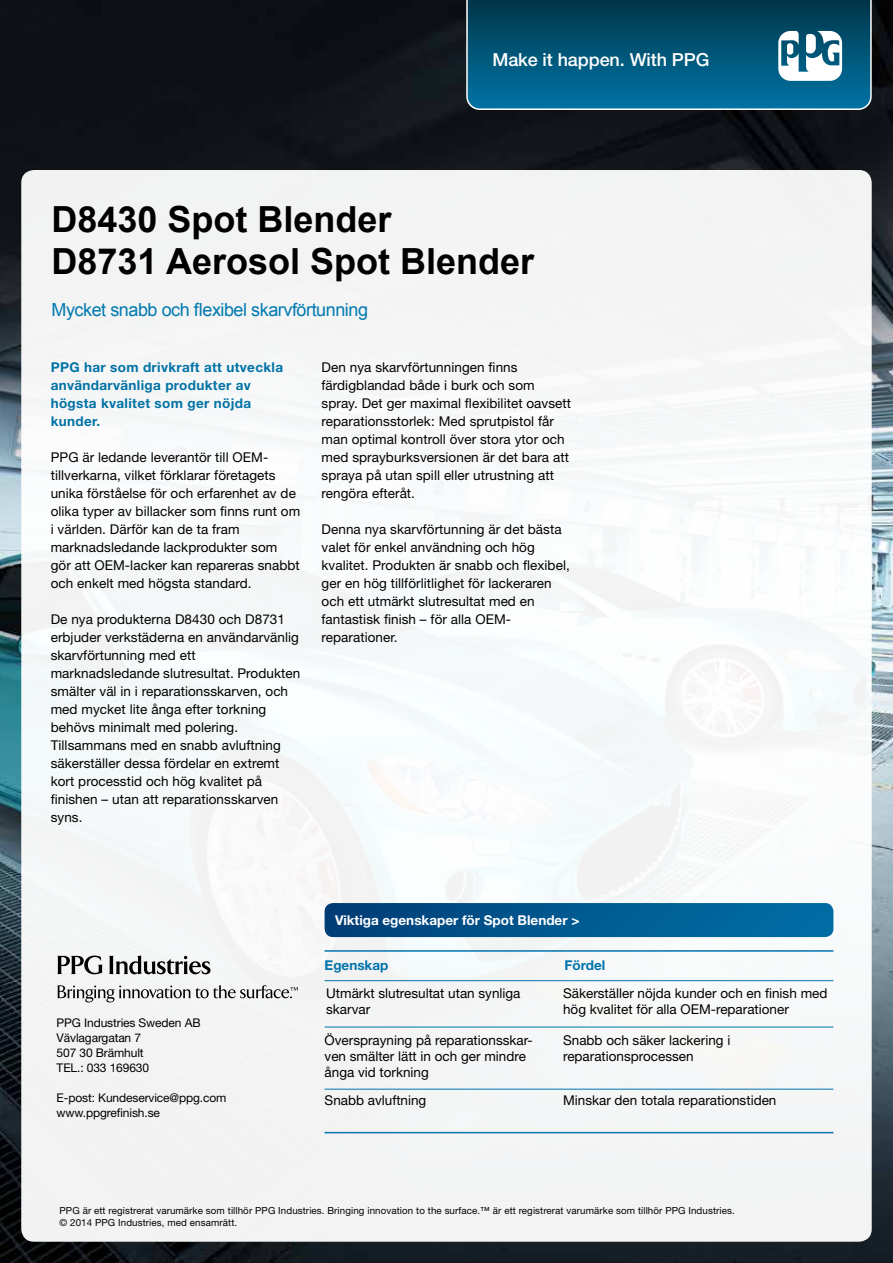
<style>
.page{position:relative;width:893px;height:1263px;background:#fff}
.page>*{position:absolute;margin:0;border:0;box-sizing:border-box;transform-origin:0 0}
.t1{font:700 36px/42px "Arial";color:#000}
.t2{font:18px "Arial";letter-spacing:-.025em;color:#0079af}
.t3{font:500 18px "Helvetica Neue";letter-spacing:-.005em;color:#fff}
.t4{font:13.5px/18px "Helvetica Neue";letter-spacing:.005em;color:#000}
.t5{font:700 13.5px/18px "Helvetica Neue";letter-spacing:.025em;color:#0072a5}
.t6{font:700 13.5px "Helvetica Neue";color:#fff}
.t7{font:700 13.5px "Helvetica Neue";color:#0073ab}
.t8{font:12px/15px "Helvetica Neue";letter-spacing:-.01em;color:#000}
.t9{font:9.75px/12px "Helvetica Neue";letter-spacing:.01em;color:#000}
</style>
<div class="page">
<img style="left:0;top:0;width:893px;height:1263px">
<div style="left:21px;top:170px;width:851px;height:1072px;background:#f4f6f7;border-radius:13px"></div>
<svg style="left:57px;top:955px;width:46px;height:19px"></svg>
<svg style="left:109px;top:955px;width:102px;height:19px"></svg>
<svg style="left:57px;top:985px;width:241px;height:17px"></svg>
<svg style="left:325px;top:903px;width:508px;height:34px;background:#015890"></svg>
<hr style="left:325px;top:950px;width:508px;height:2px;background:#0073ab">
<hr style="left:325px;top:1089px;width:508px;height:1px;background:#0073ab">
<hr style="left:325px;top:1027px;width:508px;height:1px;background:#0073ab">
<hr style="left:325px;top:980px;width:508px;height:1px;background:#0073ab">
<hr style="left:325px;top:1132px;width:508px;height:1px;background:#0073ab">
<svg style="left:466px;top:0;width:406px;height:110px;background:#105f7f"></svg>
<h2 class="t3" style="left:492px;top:49px;width:218px">Make it happen. With PPG</h2>
<h1 class="t1" style="left:51px;top:200px;width:484px">D8430 Spot Blender<br>D8731 Aerosol Spot Blender</h1>
<h2 class="t2" style="left:51px;top:298px;width:318px">Mycket snabb och flexibel skarvförtunning</h2>
<p class="t5" style="left:51px;top:358px;width:234px">PPG har som drivkraft att utveckla användarvänliga produkter av högsta kvalitet som ger nöjda kunder.</p>
<p class="t4" style="left:51px;top:448px;width:251px">PPG är ledande leverantör till OEM&shy;tillverkarna, vilket förklarar företagets unika förståelse för och erfarenhet av de olika typer av billacker som finns runt om i världen. Därför kan de ta fram marknadsledande lackprodukter som gör att OEM-lacker kan repareras snabbt och enkelt med högsta standard.</p>
<p class="t4" style="left:51px;top:610px;width:251px">De nya produkterna D8430 och D8731 erbjuder verkstäderna en användarvänlig skarvförtunning med ett marknadsledande slutresultat. Produkten smälter väl in i reparationsskarven, och med mycket lite ånga efter torkning behövs minimalt med polering.<br>Tillsammans med en snabb avluftning säkerställer dessa fördelar en extremt kort processtid och hög kvalitet på finishen – utan att reparationsskarven syns.</p>
<p class="t4" style="left:322px;top:358px;width:251px">Den nya skarvförtunningen finns färdigblandad både i burk och som spray. Det ger maximal flexibilitet oavsett reparationsstorlek: Med sprutpistol får man optimal kontroll över stora ytor och med sprayburksversionen är det bara att spraya på utan spill eller utrustning att rengöra efteråt.</p>
<p class="t4" style="left:322px;top:520px;width:250px">Denna nya skarvförtunning är det bästa valet för enkel användning och hög kvalitet. Produkten är snabb och flexibel, ger en hög tillförlitlighet för lackeraren och ett utmärkt slutresultat med en fantastisk finish – för alla OEM&shy;reparationer.</p>
<p class="t8" style="left:57px;top:1015px;width:145px">PPG Industries Sweden AB<br>Vävlagargatan 7<br>507 30 Brämhult<br>TEL.: 033 169630</p>
<p class="t8" style="left:57px;top:1090px;width:171px">E-post: Kundeservice@ppg.com www.ppgrefinish.se</p>
<p class="t6" style="left:335px;top:912px;width:246px">Viktiga egenskaper för Spot Blender &gt;</p>
<p class="t7" style="left:325px;top:956px;width:65px">Egenskap</p>
<p class="t7" style="left:565px;top:956px;width:42px">Fördel</p>
<p class="t4" style="left:326px;top:985px;width:196px;line-height:16.2px">Utmärkt slutresultat utan synliga skarvar</p>
<p class="t4" style="left:563px;top:985px;width:266px;line-height:16.2px">Säkerställer nöjda kunder och en finish med hög kvalitet för alla OEM-reparationer</p>
<p class="t4" style="left:325px;top:1032px;width:210px;line-height:16.2px">Översprayning på reparationsskar&shy;ven smälter lätt in och ger mindre ånga vid torkning</p>
<p class="t4" style="left:563px;top:1032px;width:169px;line-height:16.2px">Snabb och säker lackering i reparationsprocessen</p>
<p class="t4" style="left:325px;top:1091px;width:103px">Snabb avluftning</p>
<p class="t4" style="left:563px;top:1091px;width:215px">Minskar den totala reparationstiden</p>
<p class="t9" style="left:60px;top:1204px;width:677px">PPG är ett registrerat varumärke som tillhör PPG Industries. Bringing innovation to the surface.™ är ett registrerat varumärke som tillhör PPG Industries. © 2014 PPG Industries, med ensamrätt.</p>
</div>
